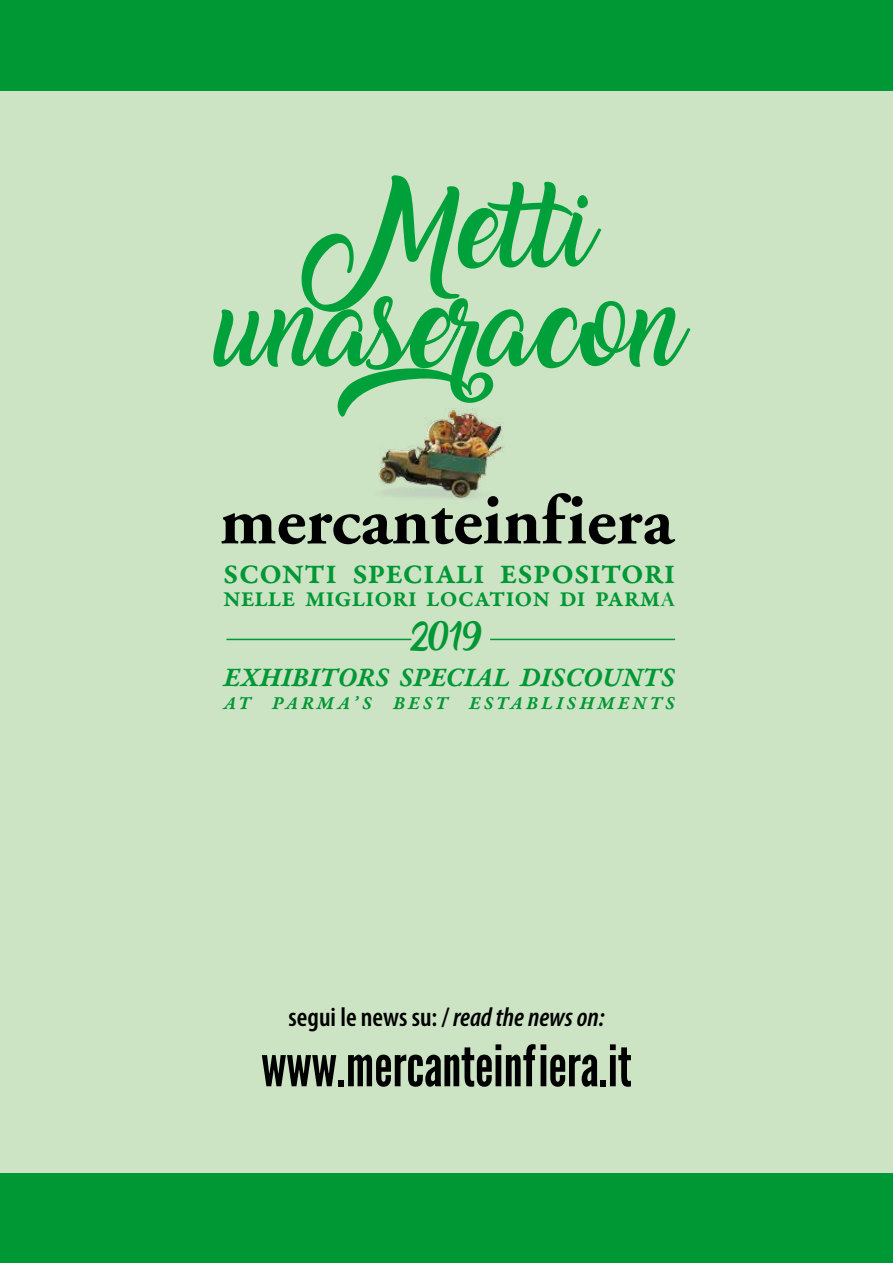
<style>
.page{position:relative;width:893px;height:1263px;background:#cce3c4}
.page>*{position:absolute;margin:0;border:0;box-sizing:border-box;transform-origin:0 0}
.t1{font:57px "League Gothic";color:#000}
.t2{font:28.5px "Garamond Premr Pro Smbd It Capt";letter-spacing:-.01em;color:#009735}
.t3{font:28.5px "Garamond Premr Pro Smbd Capt";letter-spacing:.02em;color:#009735}
.t4{font:600 condensed 27px "Myriad Pro";color:#000}
.t5{font:27px "Amarillo";color:#009735}
.t6{font:22.5px "Garamond Premr Pro Smbd Capt";letter-spacing:.015em;color:#009735}
.t7{font:19.5px "Garamond Premr Pro Smbd It Capt";letter-spacing:.155em;color:#009735}
.s1{font-family:"Garamond Premr Pro Smbd Disp"}
.s2{font-style:italic}
</style>
<div class="page">
<svg style="left:213px;top:301px;width:477px;height:116px"></svg>
<svg style="left:300px;top:175px;width:301px;height:137px"></svg>
<svg style="left:221px;top:493px;width:454px;height:51px"></svg>
<img style="left:371px;top:399px;width:135px;height:104px">
<div style="left:0;top:0;width:893px;height:91px;background:#009735"></div>
<div style="left:0;top:1173px;width:893px;height:90px;background:#009735"></div>
<hr style="left:226px;top:639px;width:185px;height:1px;background:#009735">
<hr style="left:490px;top:639px;width:185px;height:1px;background:#009735">
<p class="t3" style="left:224px;top:557px;width:453px">SCONTI SPECIALI ESPOSITORI</p>
<p class="t6" style="left:224px;top:585px;width:453px">NELLE MIGLIORI LOCATION DI PARM<span class="s1">a</span></p>
<p class="t5" style="left:411px;top:625px;width:72px">2019</p>
<p class="t2" style="left:224px;top:660px;width:453px">EXHIBITORS SPECIAL DISCOUNTS</p>
<p class="t7" style="left:224px;top:691px;width:453px">AT PARMA’S BEST ESTABLISHMENTS</p>
<p class="t4" style="left:289px;top:1001px;width:317px">segui le news su: / <span class="s2">read the news on:</span></p>
<h1 class="t1" style="left:261px;top:1032px;width:372px">www.mercanteinfiera.it</h1>
</div>
